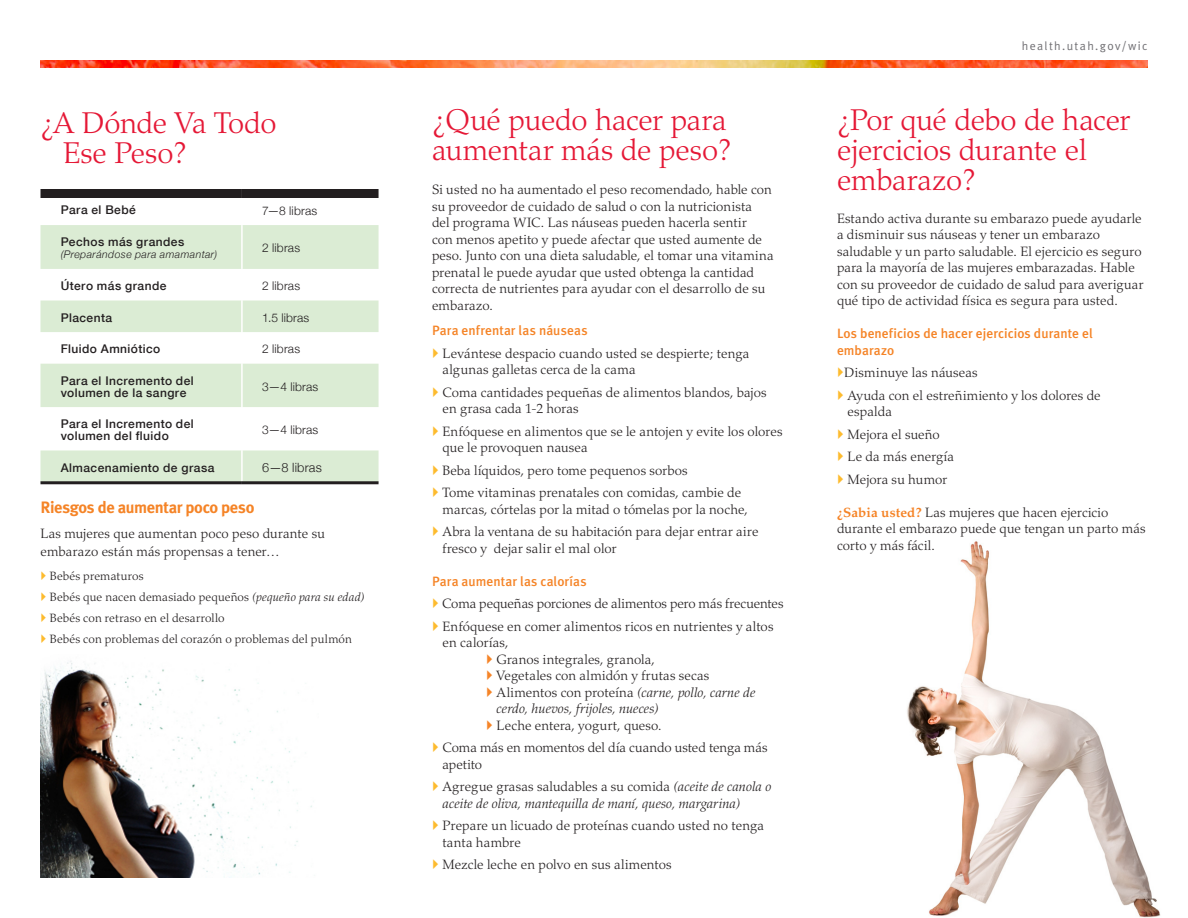
<style>
.page{position:relative;width:1188px;height:918px;background:#fff}
.page>*{position:absolute;margin:0;border:0;box-sizing:border-box;transform-origin:0 0}
.t1{font:300 30px/30px "Palatino";letter-spacing:-.01em;color:#e51836}
.t2{font:700 16.5px "Meta Plus";letter-spacing:-.02em;color:#f58427}
.t3{font:300 13.5px/16.5px "Palatino";letter-spacing:.005em;color:#231f20}
.t4{font:500 13.5px/16.5px "Meta Plus";letter-spacing:.005em;color:#f58427}
.t5{font:italic 300 13.5px "Palatino";letter-spacing:.005em;color:#231f20}
.t6{font:300 12.75px "Helvetica Neue";letter-spacing:.01em;color:#231f20}
.t7{font:500 12px/12px "Helvetica Neue";letter-spacing:.035em;color:#231f20}
.t8{font:300 12px/21px "Palatino";letter-spacing:.01em;color:#231f20}
.t9{font:300 12px "Helvetica Neue";letter-spacing:.015em;color:#231f20}
.t10{font:12px "Meta Plus Normal";letter-spacing:.115em;color:#717074}
.t11{font:italic 300 10.5px "Helvetica Neue";letter-spacing:.04em;color:#231f20}
.s1{font-style:italic}
.s2{font-family:"Palatino Bold Os F";font-weight:400;color:#f58427}
</style>
<div class="page">
<img style="left:907px;top:541px;width:254px;height:377px">
<img style="left:41px;top:61px;width:1106px;height:7px">
<svg style="left:40px;top:225px;width:339px;height:256px;fill:#dbecd4"></svg>
<hr style="left:241px;top:225px;width:2px;height:44px;background:#fff">
<hr style="left:241px;top:269px;width:2px;height:32px;background:#fff">
<hr style="left:241px;top:301px;width:2px;height:31px;background:#fff">
<hr style="left:241px;top:332px;width:2px;height:32px;background:#fff">
<hr style="left:241px;top:364px;width:2px;height:43px;background:#fff">
<hr style="left:241px;top:407px;width:2px;height:43px;background:#fff">
<div style="left:40px;top:189px;width:202px;height:9px;background:#231f20"></div>
<div style="left:242px;top:189px;width:137px;height:9px;background:#231f20"></div>
<hr style="left:241px;top:450px;width:2px;height:31px;background:#fff">
<hr style="left:40px;top:481px;width:202px;height:3px;background:#231f20">
<hr style="left:242px;top:481px;width:137px;height:3px;background:#231f20">
<img style="left:40px;top:661px;width:272px;height:217px">
<h1 class="t1" style="left:63px;top:108px;width:215px;text-indent:-22px">¿A Dónde Va Todo<br>Ese Peso?</h1>
<p class="t7" style="left:61px;top:204px;width:77px">Para el Bebé</p>
<p class="t9" style="left:262px;top:201px;width:57px">7—8 libras</p>
<p class="t7" style="left:61px;top:235px;width:125px">Pechos más grandes</p>
<p class="t11" style="left:61px;top:246px;width:158px">(Preparándose para amamantar)</p>
<p class="t9" style="left:262px;top:238px;width:39px">2 libras</p>
<p class="t7" style="left:61px;top:279px;width:107px">Útero más grande</p>
<p class="t9" style="left:262px;top:276px;width:39px">2 libras</p>
<p class="t7" style="left:61px;top:311px;width:53px">Placenta</p>
<p class="t9" style="left:262px;top:308px;width:49px">1.5 libras</p>
<p class="t7" style="left:61px;top:342px;width:101px">Fluido Amniótico</p>
<p class="t9" style="left:262px;top:339px;width:39px">2 libras</p>
<p class="t7" style="left:61px;top:374px;width:135px">Para el Incremento del volumen de la sangre</p>
<p class="t9" style="left:262px;top:377px;width:58px">3—4 libras</p>
<p class="t7" style="left:61px;top:417px;width:135px">Para el Incremento del volumen del fluido</p>
<p class="t9" style="left:262px;top:420px;width:58px">3—4 libras</p>
<p class="t7" style="left:61px;top:461px;width:155px">Almacenamiento de grasa</p>
<p class="t6" style="left:262px;top:457px;width:61px">6—8 libras</p>
<p class="t2" style="left:40px;top:498px;width:215px">Riesgos de aumentar poco peso</p>
<p class="t3" style="left:40px;top:525px;width:286px;line-height:18px">Las mujeres que aumentan poco peso durante su embarazo están más propensas a tener…</p>
<p class="t8" style="left:50px;top:566px;width:316px">Bebés prematuros<br>Bebés que nacen demasiado pequeños <span class="s1">(pequeño para su edad)<br></span>Bebés con retraso en el desarrollo<br>Bebés con problemas del corazón o problemas del pulmón</p>
<h1 class="t1" style="left:432px;top:105px;width:301px">¿Qué puedo hacer para aumentar más de peso?</h1>
<p class="t3" style="left:432px;top:182px;width:343px">Si usted no ha aumentado el peso recomendado, hable con su proveedor de cuidado de salud o con la nutricionista<br>del programa WIC. Las náuseas pueden hacerla sentir<br>con menos apetito y puede afectar que usted aumente de peso. Junto con una dieta saludable, el tomar una vitamina prenatal le puede ayudar que usted obtenga la cantidad correcta de nutrientes para ayudar con el desarrollo de su embarazo.</p>
<p class="t4" style="left:432px;top:322px;width:157px">Para enfrentar las náuseas</p>
<p class="t3" style="left:443px;top:345px;width:308px">Levántese despacio cuando usted se despierte; tenga algunas galletas cerca de la cama</p>
<p class="t3" style="left:443px;top:384px;width:326px">Coma cantidades pequeñas de alimentos blandos, bajos en grasa cada 1-2 horas</p>
<p class="t3" style="left:443px;top:423px;width:342px">Enfóquese en alimentos que se le antojen y evite los olores que le provoquen nausea</p>
<p class="t3" style="left:443px;top:459px;width:300px;line-height:22.5px">Beba líquidos, pero tome pequenos sorbos<br>Tome vitaminas prenatales con comidas, cambie de</p>
<p class="t3" style="left:443px;top:498px;width:317px;line-height:22.5px">marcas, córtelas por la mitad o tómelas por la noche,<br>Abra la ventana de su habitación para dejar entrar aire</p>
<p class="t3" style="left:443px;top:540px;width:176px">fresco y dejar salir el mal olor</p>
<p class="t4" style="left:432px;top:573px;width:156px">Para aumentar las calorías</p>
<p class="t3" style="left:442px;top:593px;width:343px;line-height:22.5px">Coma pequeñas porciones de alimentos pero más frecuentes<br>Enfóquese en comer alimentos ricos en nutrientes y altos</p>
<p class="t3" style="left:497px;top:635px;width:260px;text-indent:-54px">en calorías,<br>Granos integrales, granola,<br>Vegetales con almidón y frutas secas<br>Alimentos con proteína <span class="s1">(carne, pollo, carne de cerdo, huevos, frijoles, nueces)</span></p>
<p class="t3" style="left:443px;top:714px;width:327px;line-height:22.5px;text-indent:54px">Leche entera, yogurt, queso.<br>Coma más en momentos del día cuando usted tenga más</p>
<p class="t3" style="left:443px;top:753px;width:330px;line-height:22.5px">apetito<br>Agregue grasas saludables a su comida <span class="s1">(aceite de canola o</span></p>
<p class="t5" style="left:443px;top:795px;width:299px">aceite de oliva, mantequilla de maní, queso, margarina)</p>
<p class="t3" style="left:443px;top:818px;width:323px">Prepare un licuado de proteínas cuando usted no tenga tanta hambre</p>
<p class="t3" style="left:443px;top:857px;width:231px">Mezcle leche en polvo en sus alimentos</p>
<p class="t10" style="left:1022px;top:39px;width:127px">health.utah.gov/wic</p>
<h1 class="t1" style="left:837px;top:105px;width:295px">¿Por qué debo de hacer ejercicios durante el embarazo?</h1>
<p class="t3" style="left:837px;top:210px;width:308px">Estando activa durante su embarazo puede ayudarle a disminuir sus náuseas y tener un embarazo saludable y un parto saludable. El ejercicio es seguro para la mayoría de las mujeres embarazadas. Hable con su proveedor de cuidado de salud para averiguar qué tipo de actividad física es segura para usted.</p>
<p class="t4" style="left:837px;top:325px;width:257px">Los beneficios de hacer ejercicios durante el embarazo</p>
<p class="t3" style="left:844px;top:362px;width:258px;line-height:22.5px">Disminuye las náuseas<br>Ayuda con el estreñimiento y los dolores de</p>
<p class="t3" style="left:848px;top:401px;width:108px;line-height:22.5px">espalda<br>Mejora el sueño<br>Le da más energía<br>Mejora su humor</p>
<p class="t3" style="left:837px;top:504px;width:310px"><span class="s2">¿Sabia usted?</span> Las mujeres que hacen ejercicio durante el embarazo puede que tengan un parto más corto y más fácil.</p>
</div>
